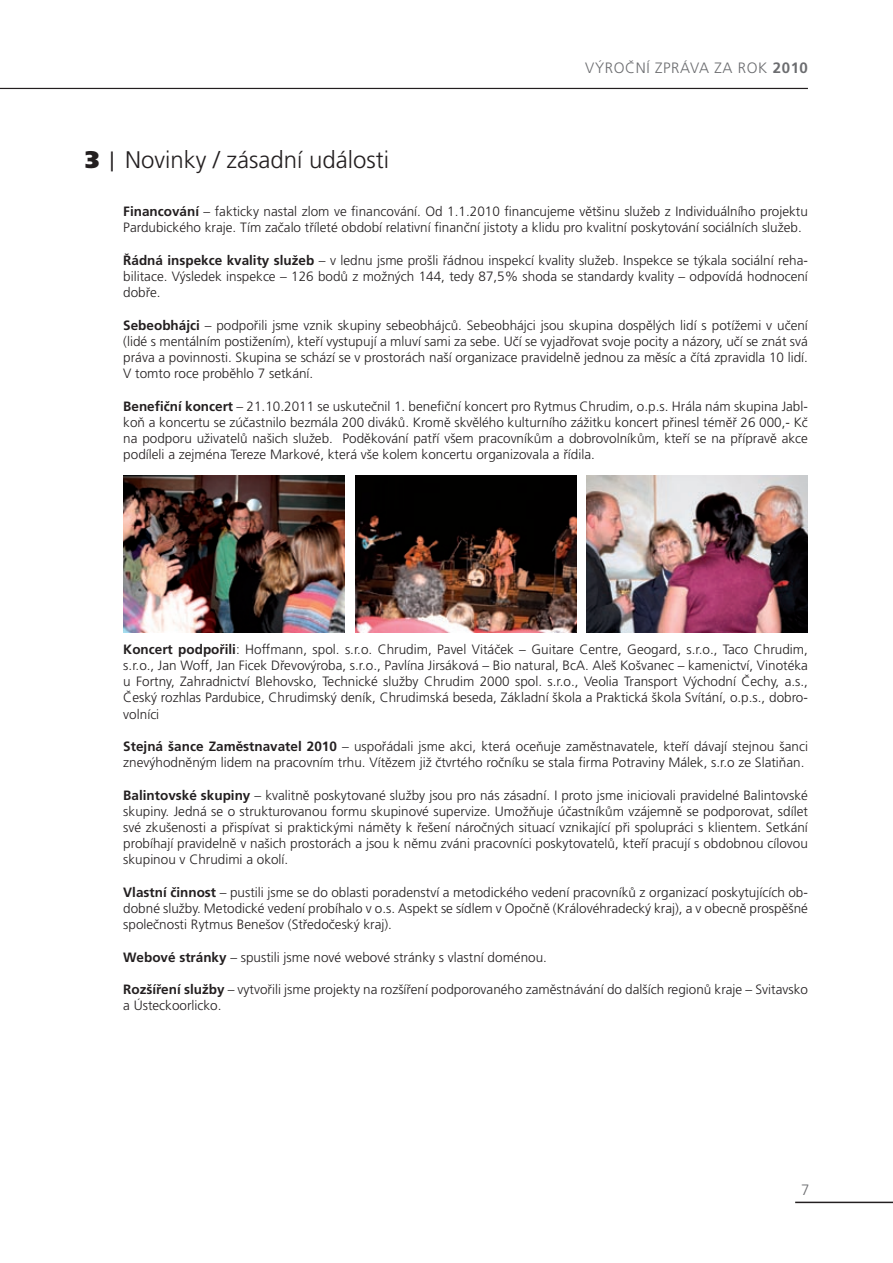
<style>
.page{position:relative;width:893px;height:1263px;background:#fff}
.page>*{position:absolute;margin:0;border:0;box-sizing:border-box;transform-origin:0 0}
.t1{font:300 24px "Frutiger CE";color:#231f20}
.t2{font:300 15px "Frutiger CE";letter-spacing:.04em;color:#6c6d70}
.t3{font:300 13.5px/16.2px "Frutiger CE";color:#231f20;text-align:justify}
.s1{font-weight:700}
.s2{font-weight:900}
.s3{font-family:"Trebuchet MS";font-weight:400}
</style>
<div class="page">
<hr style="left:0;top:88px;width:808px;height:1px;background:#231f20">
<hr style="left:795px;top:1201px;width:98px;height:2px;background:#231f20">
<img style="left:123px;top:475px;width:221px;height:157px">
<img style="left:355px;top:475px;width:221px;height:157px">
<img style="left:587px;top:475px;width:221px;height:157px">
<p class="t2" style="left:585px;top:60px;width:224px">VÝROČNÍ ZPRÁVA ZA ROK <span class="s1">2010</span></p>
<h1 class="t1" style="left:85px;top:147px;width:306px"><span class="s2">3</span> <span class="s3">|</span> Novinky / zásadní události</h1>
<p class="t3" style="left:123px;top:204px;width:686px"><span class="s1">Financování</span> – fakticky nastal zlom ve financování. Od 1.1.2010 financujeme většinu služeb z Individuálního projektu<br>Pardubického kraje. Tím začalo tříleté období relativní finanční jistoty a klidu pro kvalitní poskytování sociálních služeb.</p>
<p class="t3" style="left:123px;top:252px;width:686px"><span class="s1">Řádná inspekce kvality služeb</span> – v lednu jsme prošli řádnou inspekcí kvality služeb. Inspekce se týkala sociální reha&shy;bilitace. Výsledek inspekce – 126 bodů z možných 144, tedy 87,5% shoda se standardy kvality – odpovídá hodnocení dobře.</p>
<p class="t3" style="left:123px;top:317px;width:686px"><span class="s1">Sebeobhájci</span> – podpořili jsme vznik skupiny sebeobhájců. Sebeobhájci jsou skupina dospělých lidí s potížemi v učení (lidé s mentálním postižením), kteří vystupují a mluví sami za sebe. Učí se vyjadřovat svoje pocity a názory, učí se znát svá práva a povinnosti. Skupina se schází se v prostorách naší organizace pravidelně jednou za měsíc a čítá zpravidla 10 lidí.<br>V tomto roce proběhlo 7 setkání.</p>
<p class="t3" style="left:123px;top:398px;width:686px"><span class="s1">Benefiční koncert</span> – 21.10.2011 se uskutečnil 1. benefiční koncert pro Rytmus Chrudim, o.p.s. Hrála nám skupina Jabl&shy;koň a koncertu se zúčastnilo bezmála 200 diváků. Kromě skvělého kulturního zážitku koncert přinesl téměř 26 000,- Kč na podporu uživatelů našich služeb. Poděkování patří všem pracovníkům a dobrovolníkům, kteří se na přípravě akce podíleli a zejména Tereze Markové, která vše kolem koncertu organizovala a řídila.</p>
<p class="t3" style="left:123px;top:641px;width:686px"><span class="s1">Koncert podpořili</span>: Hoffmann, spol. s.r.o. Chrudim, Pavel Vitáček – Guitare Centre, Geogard, s.r.o., Taco Chrudim, s.r.o., Jan Woff, Jan Ficek Dřevovýroba, s.r.o., Pavlína Jirsáková – Bio natural, BcA. Aleš Košvanec – kamenictví, Vinotéka u Fortny, Zahradnictví Blehovsko, Technické služby Chrudim 2000 spol. s.r.o., Veolia Transport Východní Čechy, a.s., Český rozhlas Pardubice, Chrudimský deník, Chrudimská beseda, Základní škola a Praktická škola Svítání, o.p.s., dobro&shy;volníci</p>
<p class="t3" style="left:123px;top:738px;width:686px"><span class="s1">Stejná šance Zaměstnavatel 2010</span> – uspořádali jsme akci, která oceňuje zaměstnavatele, kteří dávají stejnou šanci znevýhodněným lidem na pracovním trhu. Vítězem již čtvrtého ročníku se stala firma Potraviny Málek, s.r.o ze Slatiňan.</p>
<p class="t3" style="left:123px;top:787px;width:686px"><span class="s1">Balintovské skupiny</span> – kvalitně poskytované služby jsou pro nás zásadní. I proto jsme iniciovali pravidelné Balintovské skupiny. Jedná se o strukturovanou formu skupinové supervize. Umožňuje účastníkům vzájemně se podporovat, sdílet své zkušenosti a přispívat si praktickými náměty k řešení náročných situací vznikající při spolupráci s klientem. Setkání probíhají pravidelně v našich prostorách a jsou k němu zváni pracovníci poskytovatelů, kteří pracují s obdobnou cílovou skupinou v Chrudimi a okolí.</p>
<p class="t3" style="left:123px;top:884px;width:686px"><span class="s1">Vlastní činnost</span> – pustili jsme se do oblasti poradenství a metodického vedení pracovníků z organizací poskytujících ob&shy;dobné služby. Metodické vedení probíhalo v o.s. Aspekt se sídlem v Opočně (Královéhradecký kraj), a v obecně prospěšné společnosti Rytmus Benešov (Středočeský kraj).</p>
<p class="t3" style="left:123px;top:949px;width:425px"><span class="s1">Webové stránky</span> – spustili jsme nové webové stránky s vlastní doménou.</p>
<p class="t3" style="left:123px;top:981px;width:686px"><span class="s1">Rozšíření služby</span> – vytvořili jsme projekty na rozšíření podporovaného zaměstnávání do dalších regionů kraje – Svitavsko a Ústeckoorlicko.</p>
<p class="t2" style="left:801px;top:1182px;width:10px">7</p>
</div>
